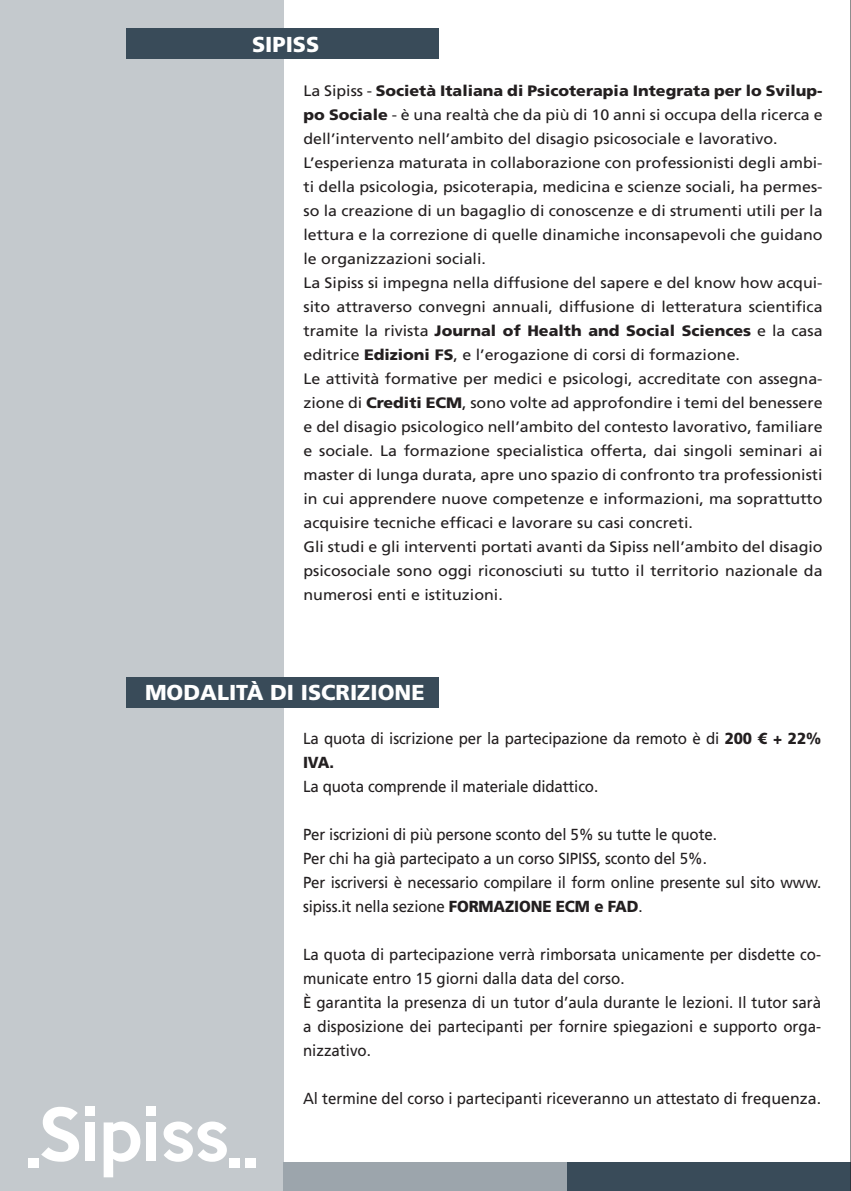
<style>
.page{position:relative;width:851px;height:1191px;background:#fff}
.page>*{position:absolute;margin:0;border:0;box-sizing:border-box;transform-origin:0 0}
.t1{font:900 21.6px "Frutiger LT Std";color:#fff}
.t2{font:16px/24px "Frutiger LT Std";letter-spacing:-.01em;color:#231f20;scale:.94 1}
.t3{font:15.2px/24px "Frutiger LT Std";color:#231f20;text-align:justify;scale:1.06 1}
.s1{font-weight:900}
</style>
<div class="page">
<div style="left:0;top:0;width:283px;height:1191px;background:#c4c9cd"></div>
<div style="left:127px;top:28px;width:311px;height:31px;background:#394b59"></div>
<div style="left:283px;top:1162px;width:284px;height:29px;background:#9ca5ac"></div>
<div style="left:567px;top:1162px;width:283px;height:29px;background:#394b59"></div>
<svg style="left:41px;top:1106px;width:38px;height:55px"></svg>
<div style="left:85px;top:1122px;width:10px;height:38px;background:#fff"></div>
<div style="left:85px;top:1106px;width:10px;height:9px;background:#fff"></div>
<svg style="left:104px;top:1121px;width:36px;height:56px"></svg>
<div style="left:146px;top:1122px;width:10px;height:38px;background:#fff"></div>
<div style="left:146px;top:1106px;width:10px;height:9px;background:#fff"></div>
<svg style="left:163px;top:1121px;width:64px;height:40px"></svg>
<div style="left:28px;top:1158px;width:11px;height:10px;background:#fff"></div>
<div style="left:245px;top:1158px;width:10px;height:9px;background:#fff"></div>
<div style="left:229px;top:1158px;width:10px;height:9px;background:#fff"></div>
<div style="left:127px;top:677px;width:311px;height:30px;background:#394b59"></div>
<hr style="left:850px;top:0;width:1px;height:1191px;background:#231f20">
<p class="t1" style="left:252px;top:31px;width:69px">SIPISS</p>
<p class="t3" style="left:303px;top:79px;width:491px">La Sipiss - <span class="s1">Società Italiana di Psicoterapia Integrata per lo Svilup&shy;po Sociale</span> - è una realtà che da più di 10 anni si occupa della ricerca e dell’intervento nell’ambito del disagio psicosociale e lavorativo.</p>
<p class="t3" style="left:303px;top:151px;width:491px">L’esperienza maturata in collaborazione con professionisti degli ambi&shy;ti della psicologia, psicoterapia, medicina e scienze sociali, ha permes&shy;so la creazione di un bagaglio di conoscenze e di strumenti utili per la lettura e la correzione di quelle dinamiche inconsapevoli che guidano le organizzazioni sociali.</p>
<p class="t3" style="left:303px;top:271px;width:491px">La Sipiss si impegna nella diffusione del sapere e del know how acqui&shy;sito attraverso convegni annuali, diffusione di letteratura scientifica tramite la rivista <span class="s1">Journal of Health and Social Sciences</span> e la casa editrice <span class="s1">Edizioni FS</span>, e l’erogazione di corsi di formazione.</p>
<p class="t3" style="left:303px;top:367px;width:491px">Le attività formative per medici e psicologi, accreditate con assegna&shy;zione di <span class="s1">Crediti ECM</span>, sono volte ad approfondire i temi del benessere e del disagio psicologico nell’ambito del contesto lavorativo, familiare e sociale. La formazione specialistica offerta, dai singoli seminari ai master di lunga durata, apre uno spazio di confronto tra professionisti in cui apprendere nuove competenze e informazioni, ma soprattutto acquisire tecniche efficaci e lavorare su casi concreti.</p>
<p class="t3" style="left:303px;top:535px;width:491px">Gli studi e gli interventi portati avanti da Sipiss nell’ambito del disagio psicosociale sono oggi riconosciuti su tutto il territorio nazionale da numerosi enti e istituzioni.</p>
<p class="t1" style="left:145px;top:679px;width:281px">MODALITÀ DI ISCRIZIONE</p>
<p class="t2" style="left:303px;top:727px;width:552px">La quota di iscrizione per la partecipazione da remoto è di <span class="s1">200 € + 22%<br>IVA.</span></p>
<p class="t2" style="left:303px;top:775px;width:315px">La quota comprende il materiale didattico.</p>
<p class="t2" style="left:303px;top:823px;width:441px">Per iscrizioni di più persone sconto del 5% su tutte le quote.</p>
<p class="t2" style="left:303px;top:847px;width:431px">Per chi ha già partecipato a un corso SIPISS, sconto del 5%.</p>
<p class="t2" style="left:303px;top:871px;width:552px">Per iscriversi è necessario compilare il form online presente sul sito www. sipiss.it nella sezione <span class="s1">FORMAZIONE ECM e FAD</span>.</p>
<p class="t2" style="left:303px;top:943px;width:552px">La quota di partecipazione verrà rimborsata unicamente per disdette co&shy;municate entro 15 giorni dalla data del corso.</p>
<p class="t2" style="left:303px;top:991px;width:552px;text-align:justify">È garantita la presenza di un tutor d’aula durante le lezioni. Il tutor sarà a disposizione dei partecipanti per fornire spiegazioni e supporto orga&shy;nizzativo.</p>
<p class="t2" style="left:303px;top:1087px;width:552px">Al termine del corso i partecipanti riceveranno un attestato di frequenza.</p>
</div>
